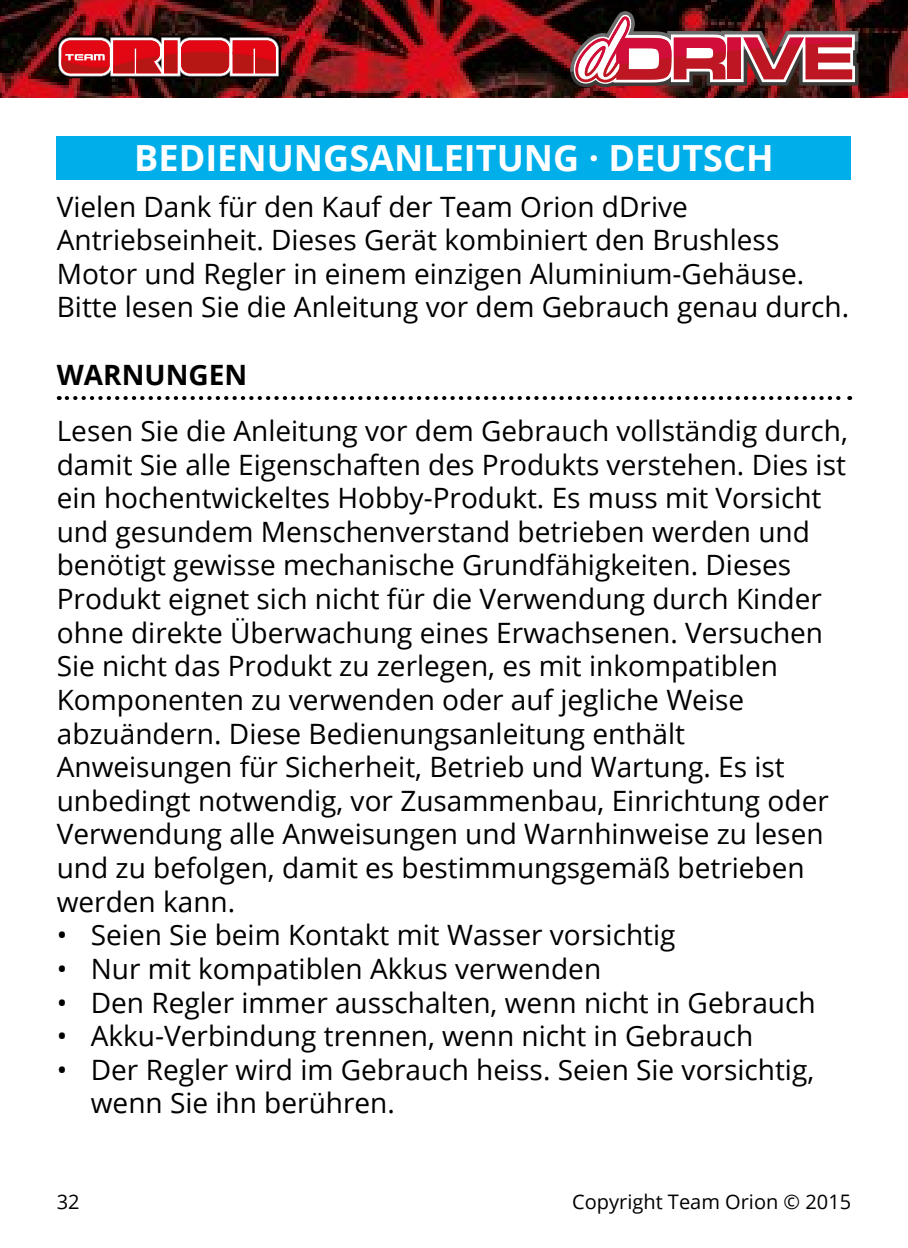
<style>
.page{position:relative;width:908px;height:1248px;background:#fff}
.page>*{position:absolute;margin:0;border:0;box-sizing:border-box;transform-origin:0 0}
.t1{font:700 36px "Open Sans";color:#fff}
.t2{font:28px/33.6px "Open Sans";color:#000}
.t3{font:700 28px "Open Sans";color:#000}
.t4{font:20px "Open Sans";color:#000}
</style>
<div class="page">
<img style="left:0;top:0;width:907px;height:98px">
<svg style="left:57px;top:35px;width:232px;height:43px;background:#ba3c40"></svg>
<svg style="left:568px;top:11px;width:290px;height:76px"></svg>
<svg style="left:67px;top:396px;width:782px;height:4px"></svg>
<div style="left:57px;top:136px;width:793px;height:43px;background:#00aeea"></div>
<p class="t1" style="left:134px;top:133px;width:640px">BEDIENUNGSANLEITUNG · DEUTSCH</p>
<p class="t2" style="left:57px;top:189px;width:793px">Vielen Dank für den Kauf der Team Orion dDrive Antriebseinheit. Dieses Gerät kombiniert den Brushless Motor und Regler in einem einzigen Aluminium-Gehäuse.<br>Bitte lesen Sie die Anleitung vor dem Gebrauch genau durch.</p>
<p class="t3" style="left:57px;top:355px;width:192px">WARNUNGEN</p>
<p class="t2" style="left:57px;top:413px;width:792px">Lesen Sie die Anleitung vor dem Gebrauch vollständig durch, damit Sie alle Eigenschaften des Produkts verstehen. Dies ist ein hochentwickeltes Hobby-Produkt. Es muss mit Vorsicht und gesundem Menschenverstand betrieben werden und benötigt gewisse mechanische Grundfähigkeiten. Dieses Produkt eignet sich nicht für die Verwendung durch Kinder ohne direkte Überwachung eines Erwachsenen. Versuchen Sie nicht das Produkt zu zerlegen, es mit inkompatiblen Komponenten zu verwenden oder auf jegliche Weise abzuändern. Diese Bedienungsanleitung enthält Anweisungen für Sicherheit, Betrieb und Wartung. Es ist unbedingt notwendig, vor Zusammenbau, Einrichtung oder Verwendung alle Anweisungen und Warnhinweise zu lesen und zu befolgen, damit es bestimmungsgemäß betrieben werden kann.</p>
<p class="t2" style="left:57px;top:917px;width:620px">• Seien Sie beim Kontakt mit Wasser vorsichtig</p>
<p class="t2" style="left:57px;top:951px;width:545px">• Nur mit kompatiblen Akkus verwenden</p>
<p class="t2" style="left:57px;top:984px;width:760px">• Den Regler immer ausschalten, wenn nicht in Gebrauch</p>
<p class="t2" style="left:57px;top:1018px;width:697px">• Akku-Verbindung trennen, wenn nicht in Gebrauch</p>
<p class="t2" style="left:91px;top:1051px;width:724px;text-indent:-34px">• Der Regler wird im Gebrauch heiss. Seien Sie vorsichtig, wenn Sie ihn berühren.</p>
<p class="t4" style="left:57px;top:1187px;width:24px">32</p>
<p class="t4" style="left:572px;top:1187px;width:280px">Copyright Team Orion © 2015</p>
</div>
